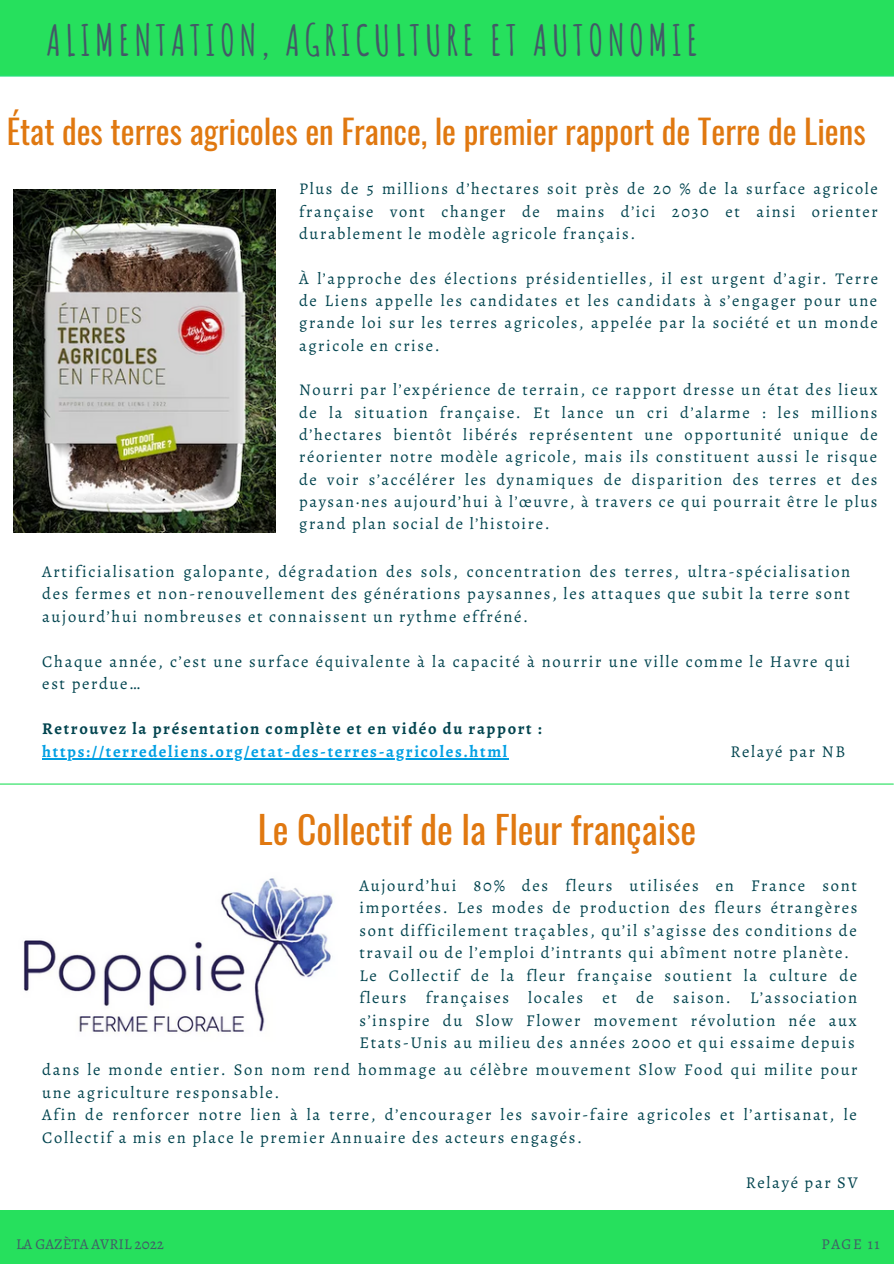
<style>
.page{position:relative;width:894px;height:1264px;background:#fff}
.page>*{position:absolute;margin:0;border:0;box-sizing:border-box;transform-origin:0 0}
.t1{font:700 42px "Amatic SC";letter-spacing:.1em;color:#435967}
.t2{font:37.5px "Oswald";color:#e07810}
.t3{font:33px "Oswald";color:#e07810}
.t4{font:16.5px/22.5px "Alegreya";letter-spacing:.1em;color:#02444f;text-align:justify}
.t5{font:700 16.5px "Alegreya";letter-spacing:.1em;color:#009fe3}
.t6{font:700 16.5px "Alegreya";letter-spacing:.1em;color:#02444f}
.t7{font:16.35px/22.4px "Alegreya";letter-spacing:.1em;color:#02444f;text-align:justify}
.t8{font:15px "Alegreya";color:#435967}
</style>
<div class="page">
<div style="left:0;top:0;width:893px;height:76px;background:#26e05d"></div>
<hr style="left:0;top:75px;width:893px;height:2px;background:#26e07f">
<div style="left:0;top:1210px;width:893px;height:53px;background:#26e05d"></div>
<img style="left:13px;top:189px;width:263px;height:344px">
<hr style="left:0;top:783px;width:893px;height:1px;background:#26e05d">
<img style="left:24px;top:878px;width:309px;height:156px">
<hr style="left:42px;top:758px;width:466px;height:1px;background:#009fe3">
<p class="t1" style="left:47px;top:14px;width:653px">ALIMENTATION, AGRICULTURE ET AUTONOMIE</p>
<p class="t3" style="left:7px;top:106px;width:860px">État des terres agricoles en France, le premier rapport de Terre de Liens</p>
<p class="t7" style="left:299px;top:178px;width:580px">Plus de 5 millions d’hectares soit près de 20 % de la surface agricole française vont changer de mains d’ici 2030 et ainsi orienter durablement le modèle agricole français.</p>
<p class="t7" style="left:299px;top:267px;width:580px">À l’approche des élections présidentielles, il est urgent d’agir. Terre de Liens appelle les candidates et les candidats à s’engager pour une grande loi sur les terres agricoles, appelée par la société et un monde agricole en crise.</p>
<p class="t7" style="left:299px;top:379px;width:580px">Nourri par l’expérience de terrain, ce rapport dresse un état des lieux de la situation française. Et lance un cri d’alarme : les millions d’hectares bientôt libérés représentent une opportunité unique de réorienter notre modèle agricole, mais ils constituent aussi le risque de voir s’accélérer les dynamiques de disparition des terres et des paysan·nes aujourd’hui à l’œuvre, à travers ce qui pourrait être le plus grand plan social de l’histoire.</p>
<p class="t4" style="left:42px;top:560px;width:809px">Artificialisation galopante, dégradation des sols, concentration des terres, ultra-spécialisation des fermes et non-renouvellement des générations paysannes, les attaques que subit la terre sont aujourd’hui nombreuses et connaissent un rythme effréné.</p>
<p class="t4" style="left:42px;top:650px;width:809px">Chaque année, c’est une surface équivalente à la capacité à nourrir une ville comme le Havre qui est perdue…</p>
<p class="t6" style="left:42px;top:717px;width:501px">Retrouvez la présentation complète et en vidéo du rapport :</p>
<p class="t5" style="left:42px;top:740px;width:466px">https://terredeliens.org/etat-des-terres-agricoles.html</p>
<p class="t4" style="left:730px;top:740px;width:116px">Relayé par NB</p>
<p class="t2" style="left:258px;top:800px;width:439px">Le Collectif de la Fleur française</p>
<p class="t4" style="left:359px;top:873px;width:499px">Aujourd’hui 80% des fleurs utilisées en France sont importées. Les modes de production des fleurs étrangères sont difficilement traçables, qu’il s’agisse des conditions de travail ou de l’emploi d’intrants qui abîment notre planète.</p>
<p class="t4" style="left:359px;top:963px;width:499px">Le Collectif de la fleur française soutient la culture de fleurs françaises locales et de saison. L’association s’inspire du Slow Flower movement révolution née aux Etats-Unis au milieu des années 2000 et qui essaime depuis</p>
<p class="t4" style="left:42px;top:1058px;width:816px">dans le monde entier. Son nom rend hommage au célèbre mouvement Slow Food qui milite pour une agriculture responsable.</p>
<p class="t4" style="left:42px;top:1103px;width:815px">Afin de renforcer notre lien à la terre, d’encourager les savoir-faire agricoles et l’artisanat, le<br>Collectif a mis en place le premier Annuaire des acteurs engagés.</p>
<p class="t4" style="left:745px;top:1170px;width:113px">Relayé par SV</p>
<p class="t8" style="left:16px;top:1233px;width:149px">LA GAZÈTA AVRIL 2022</p>
<p class="t8" style="left:821px;top:1233px;width:60px">PAGE 11</p>
</div>
